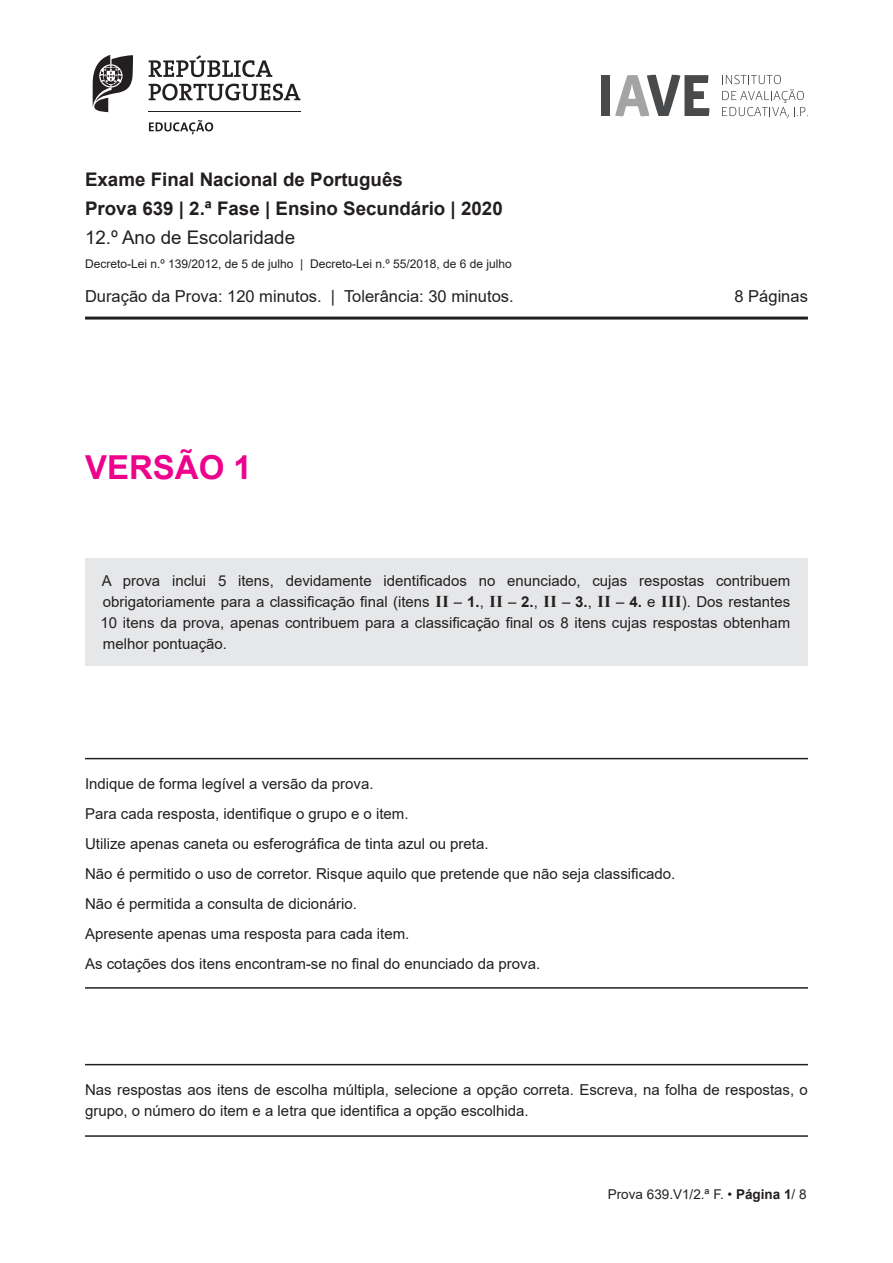
<style>
.page{position:relative;width:893px;height:1263px;background:#fff}
.page>*{position:absolute;margin:0;border:0;box-sizing:border-box;transform-origin:0 0}
.t1{font:700 33px "Arial";color:#ed028c}
.t2{font:700 18.75px/29px "Arial";color:#231f20}
.t3{font:18.75px "Arial";color:#231f20}
.t4{font:16.5px "Arial";color:#231f20}
.t5{font:15px/30px "Arial";color:#231f20}
.t6{font:13.5px "Arial";color:#231f20}
.t7{font:12px "Arial";color:#231f20}
.s1{font-family:"Times New Roman";font-weight:700;font-size:16.5px}
.s2{font-weight:700}
</style>
<div class="page">
<div style="left:601px;top:75px;width:9px;height:41px;background:#494a4b"></div>
<svg style="left:615px;top:75px;width:94px;height:41px"></svg>
<svg style="left:722px;top:75px;width:86px;height:43px"></svg>
<hr style="left:148px;top:111px;width:152px;height:1px;background:#231f20">
<svg style="left:149px;top:120px;width:64px;height:14px"></svg>
<svg style="left:149px;top:55px;width:123px;height:22px"></svg>
<svg style="left:149px;top:84px;width:151px;height:16px"></svg>
<svg style="left:93px;top:55px;width:40px;height:57px"></svg>
<hr style="left:85px;top:317px;width:723px;height:3px;background:#231f20">
<hr style="left:85px;top:758px;width:723px;height:1px;background:#231f20">
<hr style="left:85px;top:987px;width:723px;height:2px;background:#231f20">
<hr style="left:85px;top:1064px;width:723px;height:1px;background:#231f20">
<hr style="left:85px;top:1135px;width:723px;height:2px;background:#231f20">
<div style="left:85px;top:558px;width:723px;height:108px;background:#e6e7e9"></div>
<p class="t2" style="left:85px;top:165px;width:419px">Exame Final Nacional de Português<br>Prova 639 | 2.ª Fase | Ensino Secundário | 2020</p>
<p class="t3" style="left:85px;top:224px;width:212px">12.º Ano de Escolaridade</p>
<p class="t7" style="left:85px;top:256px;width:428px">Decreto-Lei n.º 139/2012, de 5 de julho | Decreto-Lei n.º 55/2018, de 6 de julho</p>
<p class="t4" style="left:85px;top:284px;width:430px">Duração da Prova: 120 minutos. | Tolerância: 30 minutos.</p>
<p class="t4" style="left:734px;top:284px;width:75px">8 Páginas</p>
<h1 class="t1" style="left:85px;top:444px;width:168px">VERSÃO 1</h1>
<p class="t5" style="left:101px;top:570px;width:691px;line-height:21px;text-align:justify">A prova inclui 5 itens, devidamente identificados no enunciado, cujas respostas contribuem obrigatoriamente para a classificação final (itens <span class="s1">II</span> ‒ <span class="s2">1.</span>, <span class="s1">II</span> ‒ <span class="s2">2.</span>, <span class="s1">II</span> ‒ <span class="s2">3.</span>, <span class="s1">II</span> ‒ <span class="s2">4.</span> e <span class="s1">III</span>). Dos restantes 10 itens da prova, apenas contribuem para a classificação final os 8 itens cujas respostas obtenham melhor pontuação.</p>
<p class="t5" style="left:85px;top:769px;width:592px">Indique de forma legível a versão da prova.<br>Para cada resposta, identifique o grupo e o item.<br>Utilize apenas caneta ou esferográfica de tinta azul ou preta.<br>Não é permitido o uso de corretor. Risque aquilo que pretende que não seja classificado.<br>Não é permitida a consulta de dicionário.<br>Apresente apenas uma resposta para cada item.<br>As cotações dos itens encontram-se no final do enunciado da prova.</p>
<p class="t5" style="left:85px;top:1079px;width:724px;line-height:21px">Nas respostas aos itens de escolha múltipla, selecione a opção correta. Escreva, na folha de respostas, o grupo, o número do item e a letra que identifica a opção escolhida.</p>
<p class="t6" style="left:608px;top:1185px;width:200px">Prova 639.V1/2.ª F. • <span class="s2">Página 1</span>/ 8</p>
</div>
